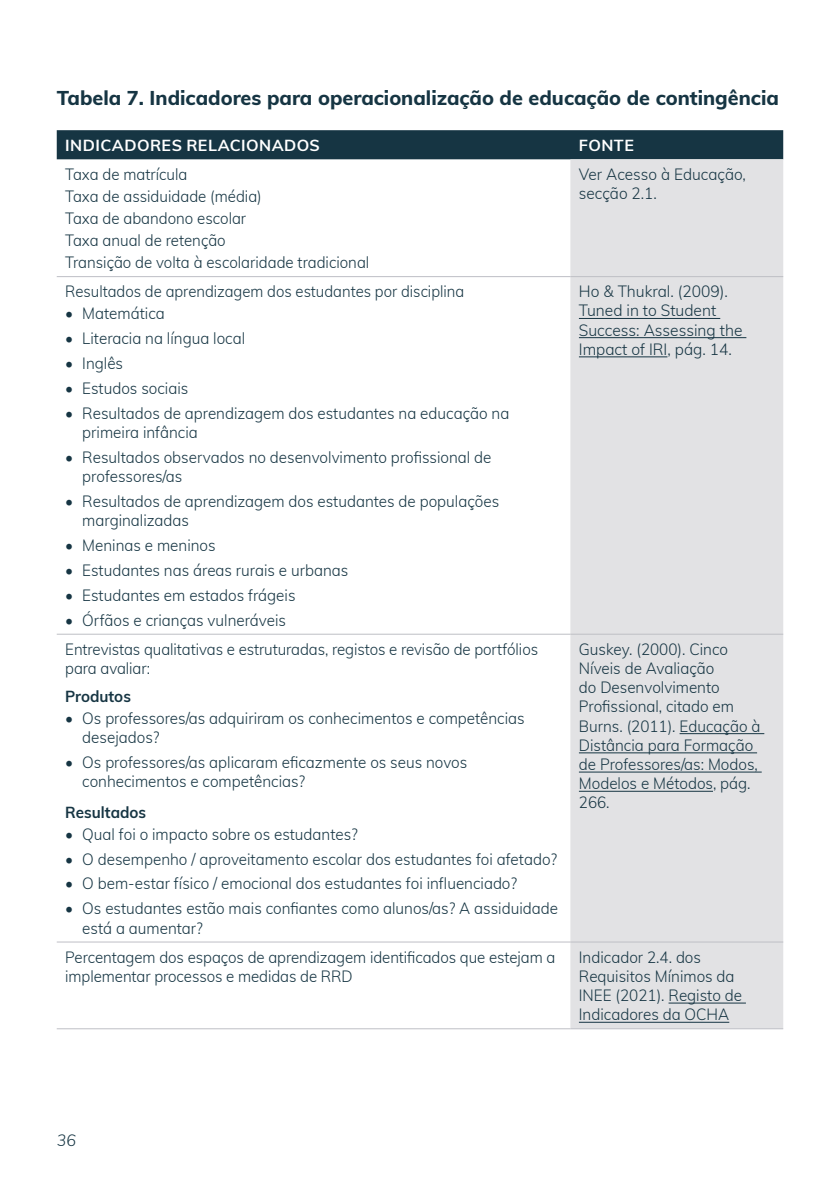
<style>
.page{position:relative;width:840px;height:1191px;background:#fff}
.page>*{position:absolute;margin:0;border:0;box-sizing:border-box;transform-origin:0 0}
.INEE_HEADER_LEVEL3{font:800 20px "Muli";color:#163543}
.TABLE_Paragraph_Styl{font:300 16px/19.2px "Muli";color:#163543;scale:.95 1}
.TABLE_Paragraph_Styl-2{font:300 16px/19.2px "Muli";color:#163543;scale:.94 1}
.TABLE_Bullet_Style{font:300 16px/19.2px "Muli";letter-spacing:-.005em;color:#163543;scale:.94 1}
.TABLE_Paragraph_Styl-3{font:300 16px/19.2px "Muli";color:#163543}
.TABLE_Paragraph_Styl-4{font:300 16px "Muli";color:#163543;scale:.93 1}
.TABLE_Paragraph_Styl-5{font:300 16px/19.2px "Muli";color:#163543;scale:.96 1}
.TABLE_Header_Style{font:700 16px "Muli";letter-spacing:.025em;color:#fff}
.TABLE_Paragraph_Styl-6{font:700 16px "Muli";color:#163543;scale:.95 1}
.t1{font:italic 300 16px "Muli";color:#163543}
</style>
<div class="page">
<div style="left:57px;top:130px;width:725px;height:29px;background:#163543"></div>
<div style="left:570px;top:159px;width:212px;height:869px;background:#e2e2e4"></div>
<hr style="left:57px;top:276px;width:513px;height:1px;background:#bebfc5">
<hr style="left:570px;top:276px;width:212px;height:1px;background:#bebfc5">
<hr style="left:57px;top:633px;width:513px;height:1px;background:#bebfc5">
<hr style="left:570px;top:633px;width:212px;height:1px;background:#bebfc5">
<hr style="left:57px;top:941px;width:513px;height:1px;background:#bebfc5">
<hr style="left:570px;top:941px;width:212px;height:1px;background:#bebfc5">
<hr style="left:57px;top:1028px;width:513px;height:1px;background:#bebfc5">
<hr style="left:570px;top:1028px;width:212px;height:1px;background:#bebfc5">
<hr style="left:578px;top:318px;width:141px;height:1px;background:#163543">
<hr style="left:578px;top:337px;width:168px;height:1px;background:#163543">
<hr style="left:578px;top:356px;width:89px;height:1px;background:#163543">
<hr style="left:679px;top:733px;width:84px;height:1px;background:#163543">
<hr style="left:578px;top:752px;width:178px;height:1px;background:#163543">
<hr style="left:578px;top:771px;width:183px;height:1px;background:#163543">
<hr style="left:578px;top:791px;width:134px;height:1px;background:#163543">
<hr style="left:668px;top:1002px;width:77px;height:1px;background:#163543">
<hr style="left:578px;top:1021px;width:150px;height:1px;background:#163543">
<p class="INEE_HEADER_LEVEL3" style="left:57px;top:83px;width:723px">Tabela 7. Indicadores para operacionalização de educação de contingência</p>
<p class="TABLE_Header_Style" style="left:65px;top:133px;width:256px">INDICADORES RELACIONADOS</p>
<p class="TABLE_Header_Style" style="left:578px;top:133px;width:56px">FONTE</p>
<p class="TABLE_Paragraph_Styl-2" style="left:65px;top:164px;width:131px">Taxa de matrícula</p>
<p class="TABLE_Paragraph_Styl-2" style="left:65px;top:186px;width:210px">Taxa de assiduidade (média)</p>
<p class="TABLE_Paragraph_Styl-2" style="left:65px;top:208px;width:194px">Taxa de abandono escolar</p>
<p class="TABLE_Paragraph_Styl-2" style="left:65px;top:230px;width:172px">Taxa anual de retenção</p>
<p class="TABLE_Paragraph_Styl-2" style="left:65px;top:252px;width:325px">Transição de volta à escolaridade tradicional</p>
<p class="TABLE_Paragraph_Styl-5" style="left:578px;top:164px;width:175px">Ver Acesso à Educação, secção 2.1.</p>
<p class="TABLE_Paragraph_Styl-4" style="left:65px;top:280px;width:430px">Resultados de aprendizagem dos estudantes por disciplina</p>
<p class="TABLE_Paragraph_Styl" style="left:65px;top:303px;width:106px">• Matemática</p>
<p class="TABLE_Paragraph_Styl" style="left:65px;top:328px;width:191px">• Literacia na língua local</p>
<p class="TABLE_Paragraph_Styl" style="left:65px;top:353px;width:62px">• Inglês</p>
<p class="TABLE_Paragraph_Styl" style="left:65px;top:378px;width:131px">• Estudos sociais</p>
<p class="TABLE_Paragraph_Styl" style="left:82px;top:403px;width:451px;text-indent:-17px">• Resultados de aprendizagem dos estudantes na educação na primeira infância</p>
<p class="TABLE_Paragraph_Styl" style="left:82px;top:447px;width:432px;text-indent:-17px">• Resultados observados no desenvolvimento profissional de professores/as</p>
<p class="TABLE_Paragraph_Styl" style="left:82px;top:491px;width:440px;text-indent:-17px">• Resultados de aprendizagem dos estudantes de populações marginalizadas</p>
<p class="TABLE_Paragraph_Styl" style="left:65px;top:535px;width:160px">• Meninas e meninos</p>
<p class="TABLE_Paragraph_Styl" style="left:65px;top:560px;width:299px">• Estudantes nas áreas rurais e urbanas</p>
<p class="TABLE_Paragraph_Styl" style="left:65px;top:584px;width:244px">• Estudantes em estados frágeis</p>
<p class="TABLE_Paragraph_Styl" style="left:65px;top:609px;width:234px">• Órfãos e crianças vulneráveis</p>
<p class="TABLE_Paragraph_Styl-2" style="left:65px;top:638px;width:504px">Entrevistas qualitativas e estruturadas, registos e revisão de portfólios para avaliar:</p>
<p class="TABLE_Paragraph_Styl-6" style="left:65px;top:684px;width:71px">Produtos</p>
<p class="TABLE_Paragraph_Styl" style="left:82px;top:707px;width:467px;text-indent:-17px">• Os professores/as adquiriram os conhecimentos e competências desejados?</p>
<p class="TABLE_Paragraph_Styl" style="left:82px;top:751px;width:406px;text-indent:-17px">• Os professores/as aplicaram eficazmente os seus novos conhecimentos e competências?</p>
<p class="TABLE_Paragraph_Styl-6" style="left:65px;top:800px;width:87px">Resultados</p>
<p class="TABLE_Paragraph_Styl" style="left:65px;top:823px;width:309px">• Qual foi o impacto sobre os estudantes?</p>
<p class="TABLE_Paragraph_Styl" style="left:65px;top:848px;width:519px">• O desempenho / aproveitamento escolar dos estudantes foi afetado?</p>
<p class="TABLE_Paragraph_Styl" style="left:65px;top:873px;width:477px">• O bem-estar físico / emocional dos estudantes foi influenciado?</p>
<p class="TABLE_Paragraph_Styl" style="left:82px;top:898px;width:502px;text-indent:-17px">• Os estudantes estão mais confiantes como alunos/as? A assiduidade está a aumentar?</p>
<p class="TABLE_Paragraph_Styl-3" style="left:578px;top:281px;width:165px">Ho &amp; Thukral. (2009).<br>Tuned in to Student<br>Success: Assessing the<br>Impact of IRI, pág. 14.</p>
<p class="TABLE_Paragraph_Styl" style="left:578px;top:638px;width:192px">Guskey. (2000). Cinco<br>Níveis de Avaliação<br>do Desenvolvimento<br>Profissional, citado em<br>Burns. (2011). Educação à<br>Distância para Formação de Professores/as: Modos,<br>Modelos e Métodos, pág.<br>266.</p>
<p class="TABLE_Bullet_Style" style="left:65px;top:946px;width:522px">Percentagem dos espaços de aprendizagem identificados que estejam a implementar processos e medidas de RRD</p>
<p class="TABLE_Paragraph_Styl" style="left:578px;top:946px;width:173px">Indicador 2.4. dos<br>Requisitos Mínimos da<br>INEE (2021). Registo de<br>Indicadores da OCHA</p>
<p class="t1" style="left:57px;top:1129px;width:21px">36</p>
</div>
